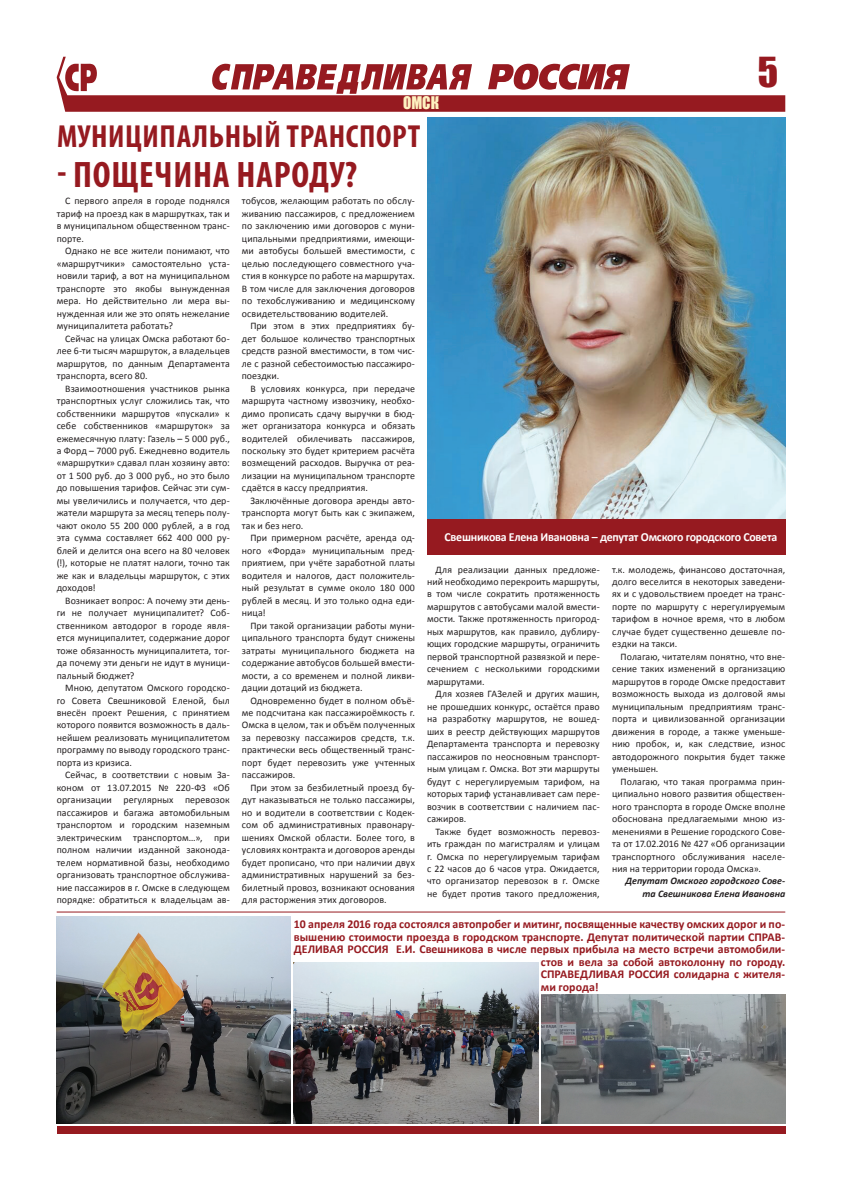
<style>
.page{position:relative;width:842px;height:1191px;background:#fff}
.page>*{position:absolute;margin:0;border:0;box-sizing:border-box;transform-origin:0 0}
.t1{font:38px "Impact";color:#961a20}
.t2{font:700 condensed 37px "Myriad Pro";letter-spacing:.02em;color:#961a20}
.t3{font:700 condensed 32px "Myriad Pro";letter-spacing:.02em;color:#961a20}
.t4{font:16px "Impact";color:#fef1c0;scale:.95 1}
.t5{font:700 12.3px "Calibri";letter-spacing:-.02em;color:#fff}
.t6{font:700 12px "Calibri";color:#961a20}
.t7{font:10px/12.5px "Calibri";letter-spacing:.01em;color:#231f20;text-align:justify}
.t8{font:italic 700 10px/12.5px "Calibri";letter-spacing:.005em;color:#231f20;text-align:right}
</style>
<div class="page">
<svg style="left:57px;top:57px;width:728px;height:55px"></svg>
<div style="left:57px;top:1126px;width:728px;height:8px;background:#961a20"></div>
<img style="left:294px;top:963px;width:244px;height:161px">
<img style="left:57px;top:917px;width:233px;height:207px">
<img style="left:541px;top:994px;width:244px;height:130px">
<hr style="left:57px;top:911px;width:728px;height:1px;background:#961a20">
<img style="left:427px;top:117px;width:358px;height:402px">
<div style="left:427px;top:519px;width:358px;height:36px;background:#961a20"></div>
<h3 class="t4" style="left:403px;top:91px;width:39px">ОМСК</h3>
<h1 class="t1" style="left:758px;top:42px;width:22px">5</h1>
<h3 class="t3" style="left:57px;top:116px;width:365px">МУНИЦИПАЛЬНЫЙ ТРАНСПОРТ</h3>
<h2 class="t2" style="left:57px;top:151px;width:301px">- ПОЩЕЧИНА НАРОДУ?</h2>
<p class="t7" style="left:57px;top:195px;width:175px;text-indent:9px">С первого апреля в городе поднялся тариф на проезд как в маршрутках, так и в муниципальном общественном транс&shy;порте.</p>
<p class="t7" style="left:57px;top:245px;width:175px;text-indent:9px">Однако не все жители понимают, что «маршрутчики» самостоятельно уста&shy;новили тариф, а вот на муниципальном транспорте это якобы вынужденная мера. Но действительно ли мера вы&shy;нужденная или же это опять нежелание муниципалитета работать?</p>
<p class="t7" style="left:57px;top:332px;width:175px;text-indent:9px">Сейчас на улицах Омска работают бо&shy;лее 6-ти тысяч маршруток, а владельцев маршрутов, по данным Департамента транспорта, всего 80.</p>
<p class="t7" style="left:57px;top:382px;width:175px;text-indent:9px">Взаимоотношения участников рынка транспортных услуг сложились так, что собственники маршрутов «пускали» к себе собственников «маршруток» за ежемесячную плату: Газель – 5 000 руб., а Форд – 7000 руб. Ежедневно водитель «маршрутки» сдавал план хозяину авто: от 1 500 руб. до 3 000 руб., но это было до повышения тарифов. Сейчас эти сум&shy;мы увеличились и получается, что дер&shy;жатели маршрута за месяц теперь полу&shy;чают около 55 200 000 рублей, а в год эта сумма составляет 662 400 000 ру&shy;блей и делится она всего на 80 человек (!), которые не платят налоги, точно так же как и владельцы маршруток, с этих доходов!</p>
<p class="t7" style="left:57px;top:594px;width:175px;text-indent:9px">Возникает вопрос: А почему эти день&shy;ги не получает муниципалитет? Соб&shy;ственником автодорог в городе явля&shy;ется муниципалитет, содержание дорог тоже обязанность муниципалитета, тог&shy;да почему эти деньги не идут в муници&shy;пальный бюджет?</p>
<p class="t7" style="left:57px;top:681px;width:175px;text-indent:9px">Мною, депутатом Омского городско&shy;го Совета Свешниковой Еленой, был внесён проект Решения, с принятием которого появится возможность в даль&shy;нейшем реализовать муниципалитетом программу по выводу городского транс&shy;порта из кризиса.</p>
<p class="t7" style="left:57px;top:769px;width:175px;text-indent:9px">Сейчас, в соответствии с новым За&shy;коном от 13.07.2015 № 220-ФЗ «Об организации регулярных перевозок пассажиров и багажа автомобильным транспортом и городским наземным электрическим транспортом…», при полном наличии изданной законода&shy;телем нормативной базы, необходимо организовать транспортное обслужива&shy;ние пассажиров в г. Омске в следующем порядке: обратиться к владельцам ав-</p>
<p class="t7" style="left:242px;top:195px;width:175px">тобусов, желающим работать по обслу&shy;живанию пассажиров, с предложением по заключению ими договоров с муни&shy;ципальными предприятиями, имеющи&shy;ми автобусы большей вместимости, с целью последующего совместного уча&shy;стия в конкурсе по работе на маршрутах.<br>В том числе для заключения договоров по техобслуживанию и медицинскому освидетельствованию водителей.</p>
<p class="t7" style="left:242px;top:320px;width:175px;text-indent:9px">При этом в этих предприятиях бу&shy;дет большое количество транспортных средств разной вместимости, в том чис&shy;ле с разной себестоимостью пассажиро&shy;поездки.</p>
<p class="t7" style="left:242px;top:382px;width:175px;text-indent:9px">В условиях конкурса, при передаче маршрута частному извозчику, необхо&shy;димо прописать сдачу выручки в бюд&shy;жет организатора конкурса и обязать водителей обилечивать пассажиров, поскольку это будет критерием расчёта возмещений расходов. Выручка от реа&shy;лизации на муниципальном транспорте сдаётся в кассу предприятия.</p>
<p class="t7" style="left:242px;top:494px;width:175px;text-indent:9px">Заключённые договора аренды авто&shy;транспорта могут быть как с экипажем, так и без него.</p>
<p class="t7" style="left:242px;top:532px;width:175px;text-indent:9px">При примерном расчёте, аренда од&shy;ного «Форда» муниципальным пред&shy;приятием, при учёте заработной платы водителя и налогов, даст положитель&shy;ный результат в сумме около 180 000 рублей в месяц. И это только одна еди&shy;ница!</p>
<p class="t7" style="left:242px;top:619px;width:175px;text-indent:9px">При такой организации работы муни&shy;ципального транспорта будут снижены затраты муниципального бюджета на содержание автобусов большей вмести&shy;мости, а со временем и полной ликви&shy;дации дотаций из бюджета.</p>
<p class="t7" style="left:242px;top:694px;width:175px;text-indent:9px">Одновременно будет в полном объё&shy;ме подсчитана как пассажироёмкость г.<br>Омска в целом, так и объём полученных за перевозку пассажиров средств, т.к. практически весь общественный транс&shy;порт будет перевозить уже учтенных пассажиров.</p>
<p class="t7" style="left:242px;top:781px;width:175px;text-indent:9px">При этом за безбилетный проезд бу&shy;дут наказываться не только пассажиры, но и водители в соответствии с Кодек&shy;сом об административных правонару&shy;шениях Омской области. Более того, в условиях контракта и договоров аренды будет прописано, что при наличии двух административных нарушений за без&shy;билетный провоз, возникают основания для расторжения этих договоров.</p>
<p class="t5" style="left:445px;top:529px;width:334px">Свешникова Елена Ивановна – депутат Омского городского Совета</p>
<p class="t7" style="left:612px;top:563px;width:175px">т.к. молодежь, финансово достаточная, долго веселится в некоторых заведени&shy;ях и с удовольствием проедет на транс&shy;порте по маршруту с нерегулируемым тарифом в ночное время, что в любом случае будет существенно дешевле по&shy;ездки на такси.</p>
<p class="t7" style="left:612px;top:650px;width:175px;text-indent:9px">Полагаю, читателям понятно, что вне&shy;сение таких изменений в организацию маршрутов в городе Омске предоставит возможность выхода из долговой ямы муниципальным предприятиям транс&shy;порта и цивилизованной организации движения в городе, а также уменьше&shy;нию пробок, и, как следствие, износ автодорожного покрытия будет также уменьшен.</p>
<p class="t7" style="left:612px;top:775px;width:175px;text-indent:9px">Полагаю, что такая программа прин&shy;ципиально нового развития обществен&shy;ного транспорта в городе Омске вполне обоснована предлагаемыми мною из&shy;менениями в Решение городского Сове&shy;та от 17.02.2016 № 427 «Об организации транспортного обслуживания населе&shy;ния на территории города Омска».</p>
<p class="t8" style="left:625px;top:875px;width:161px">Депутат Омского городского Сове&shy;та Свешникова Елена Ивановна</p>
<p class="t6" style="left:294px;top:916px;width:493px">10 апреля 2016 года состоялся автопробег и митинг, посвященные качеству омских дорог и по-</p>
<p class="t6" style="left:294px;top:929px;width:493px">вышению стоимости проезда в городском транспорте. Депутат политической партии СПРАВ-</p>
<p class="t6" style="left:294px;top:941px;width:493px">ДЕЛИВАЯ РОССИЯ Е.И. Свешникова в числе первых прибыла на место встречи автомобили-</p>
<p class="t6" style="left:541px;top:954px;width:246px">стов и вела за собой автоколонну по городу.</p>
<p class="t6" style="left:541px;top:966px;width:246px">СПРАВЕДЛИВАЯ РОССИЯ солидарна с жителя-</p>
<p class="t6" style="left:541px;top:978px;width:59px">ми города!</p>
<p class="t7" style="left:427px;top:563px;width:174px;text-indent:9px">Для реализации данных предложе&shy;ний необходимо перекроить маршруты, в том числе сократить протяженность маршрутов с автобусами малой вмести&shy;мости. Также протяженность пригород&shy;ных маршрутов, как правило, дублиру&shy;ющих городские маршруты, ограничить первой транспортной развязкой и пере&shy;сечением с несколькими городскими маршрутами.</p>
<p class="t7" style="left:427px;top:687px;width:174px;text-indent:9px">Для хозяев ГАЗелей и других машин, не прошедших конкурс, остаётся право на разработку маршрутов, не вошед&shy;ших в реестр действующих маршрутов Департамента транспорта и перевозку пассажиров по неосновным транспорт&shy;ным улицам г. Омска. Вот эти маршруты будут с нерегулируемым тарифом, на которых тариф устанавливает сам пере&shy;возчик в соответствии с наличием пас&shy;сажиров.</p>
<p class="t7" style="left:427px;top:825px;width:174px;text-indent:9px">Также будет возможность перевоз&shy;ить граждан по магистралям и улицам г. Омска по нерегулируемым тарифам с 22 часов до 6 часов утра. Ожидается, что организатор перевозок в г. Омске не будет против такого предложения,</p>
</div>
